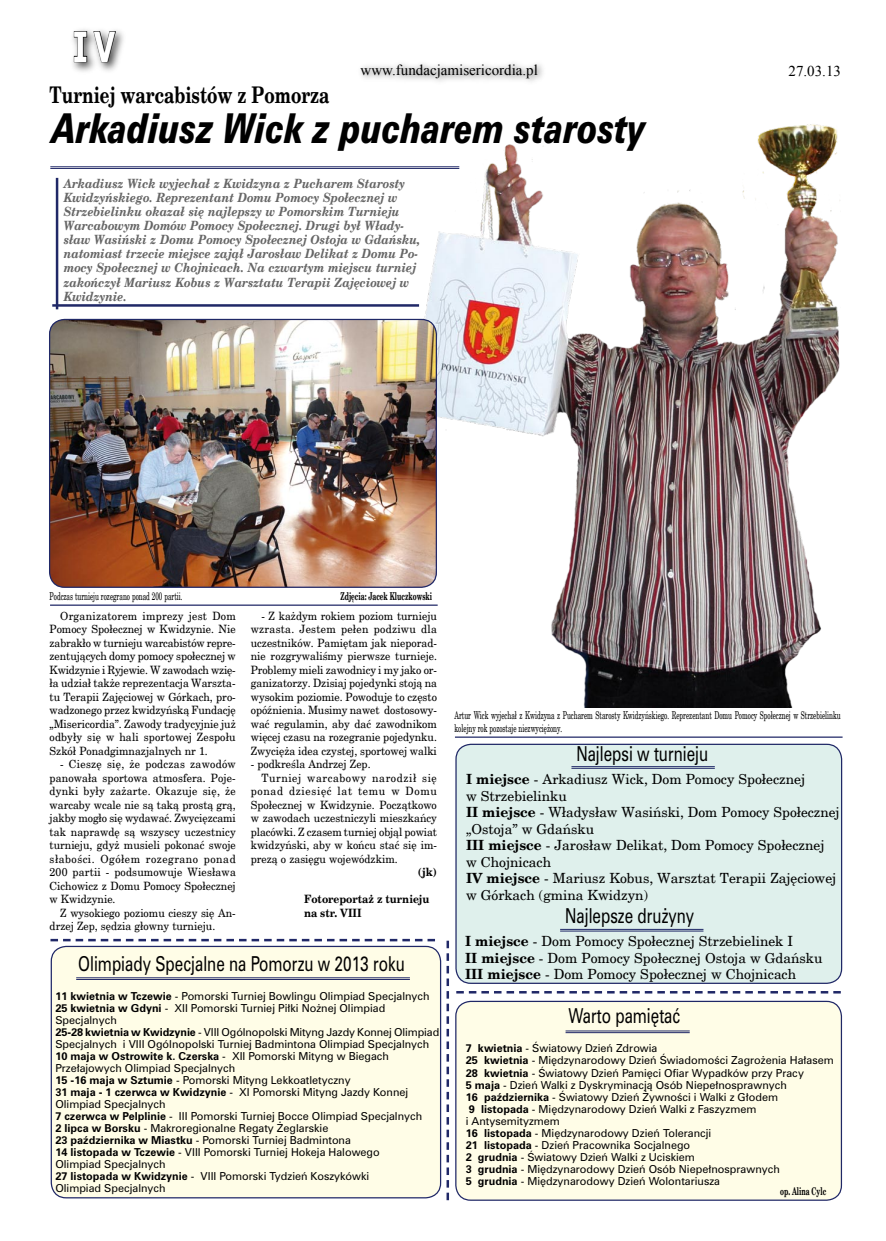
<style>
.page{position:relative;width:886px;height:1241px;background:#fff}
.page>*{position:absolute;margin:0;border:0;box-sizing:border-box;transform-origin:0 0}
.t1{font:italic 37.5px "Zurich Blk PL";color:#000;scale:.75 1}
.t2{font:700 30px "Verdana";color:#fff;scale:.7 1}
.t3{font:700 22.5px "New Brunswick";color:#000;scale:.75 1}
.t4{font:18.75px "Zurich PL";color:#000;scale:.75 1}
.t5{font:15px "Times New Roman";color:#000}
.t6{font:13.75px/16.5px "New Brunswick";color:#000}
.t7{font:italic 700 12.5px/14.1px "New Brunswick";color:#666;scale:.9 1}
.t8{font:11.25px/13.5px "New Brunswick";color:#000;text-align:justify;scale:.94 1}
.t9{font:700 11.25px/13.5px "New Brunswick";color:#000;scale:.91 1}
.t10{font:11.25px "New Brunswick";letter-spacing:.055em;color:#000;scale:.94 1}
.t11{font:11.25px "New Brunswick";letter-spacing:.06em;color:#000;scale:.94 1}
.t12{font:700 11.25px "New Brunswick";color:#000;scale:.94 1}
.t13{font:10.62px/12.9px "New Brunswick";color:#000;scale:.6 1}
.t14{font:700 10.62px "New Brunswick";color:#000;scale:.6 1}
.t15{font:10px/12px "Zurich PL";color:#000}
.s1{font-size:41.25px}
.s2{font-weight:700}
</style>
<div class="page">
<div style="left:456px;top:744px;width:385px;height:239px;background:#dff0ec;border-radius:15px"></div>
<div style="left:455px;top:743px;width:387px;height:240px;border:1px solid #202867;border-radius:15px"></div>
<div style="left:68px;top:25px;width:60px;height:50px;background:#000;opacity:.75"></div>
<svg style="left:68px;top:31px;width:60px;height:31px"></svg>
<div style="left:356px;top:59px;width:190px;height:27px;background:#000;opacity:.75"></div>
<hr style="left:52px;top:304px;width:367px;height:2px;background:#202867">
<hr style="left:56px;top:178px;width:2px;height:131px;background:#202867">
<hr style="left:50px;top:166px;width:409px;height:1px;background:#202867">
<hr style="left:50px;top:168px;width:409px;height:1px;background:#202867">
<img style="left:410px;top:124px;width:430px;height:583px">
<div style="left:456px;top:1001px;width:385px;height:198px;background:#fffde7;border-radius:15px"></div>
<div style="left:455px;top:1000px;width:387px;height:200px;border:1px solid #202867;border-radius:15px"></div>
<hr style="left:565px;top:1030px;width:125px;height:1px;background:#202867">
<hr style="left:565px;top:1032px;width:125px;height:1px;background:#202867">
<svg style="left:456px;top:991px;width:385px;height:2px"></svg>
<div style="left:51px;top:946px;width:390px;height:251px;background:#fffde7;border-radius:15px"></div>
<div style="left:51px;top:945px;width:390px;height:253px;border:1px solid #202867;border-radius:15px"></div>
<hr style="left:76px;top:977px;width:334px;height:1px;background:#202867">
<hr style="left:76px;top:978px;width:334px;height:1px;background:#202867">
<img style="left:50px;top:319px;width:386px;height:268px;border-radius:15px">
<div style="left:49px;top:319px;width:388px;height:268px;border:1px solid #202867;border-radius:15px"></div>
<svg style="left:50px;top:938px;width:385px;height:3px"></svg>
<svg style="left:446px;top:940px;width:3px;height:259px"></svg>
<hr style="left:455px;top:736px;width:387px;height:1px;background:#202867">
<hr style="left:50px;top:604px;width:388px;height:1px;background:#202867">
<hr style="left:571px;top:766px;width:144px;height:1px;background:#202867">
<hr style="left:571px;top:767px;width:144px;height:1px;background:#202867">
<hr style="left:560px;top:928px;width:143px;height:1px;background:#202867">
<hr style="left:560px;top:930px;width:143px;height:1px;background:#202867">
<h2 class="t2" style="left:48px;top:31px;width:98px">str. <span class="s1">I V</span></h2>
<h3 class="t5" style="left:361px;top:59px;width:179px">www.fundacjamisericordia.pl</h3>
<h3 class="t5" style="left:788px;top:61px;width:54px">27.03.13</h3>
<h3 class="t3" style="left:50px;top:81px;width:375px">Turniej warcabistów z Pomorza</h3>
<h1 class="t1" style="left:52px;top:104px;width:793px">Arkadiusz Wick z pucharem starosty</h1>
<p class="t7" style="left:64px;top:176px;width:398px">Arkadiusz Wick wyjechał z Kwidzyna z Pucharem Starosty Kwidzyńskiego. Reprezentant Domu Pomocy Społecznej w Strzebielinku okazał się najlepszy w Pomorskim Turnieju Warcabowym Domów Pomocy Społecznej. Drugi był Włady&shy;sław Wasiński z Domu Pomocy Społecznej Ostoja w Gdańsku, natomiast trzecie miejsce zajął Jarosław Delikat z Domu Po&shy;mocy Społecznej w Chojnicach. Na czwartym miejscu turniej zakończył Mariusz Kobus z Warsztatu Terapii Zajęciowej w Kwidzynie.</p>
<p class="t13" style="left:50px;top:589px;width:223px">Podczas turnieju rozegrano ponad 200 partii.</p>
<p class="t14" style="left:340px;top:589px;width:154px">Zdjęcia: Jacek Kluczkowski</p>
<p class="t8" style="left:50px;top:608px;width:200px;text-indent:11px">Organizatorem imprezy jest Dom Pomocy Społecznej w Kwidzynie. Nie zabrakło w turnieju warcabistów repre&shy;zentujących domy pomocy społecznej w Kwidzynie i Ryjewie. W zawodach wzię&shy;ła udział także reprezentacja Warszta&shy;tu Terapii Zajęciowej w Górkach, pro&shy;wadzonego przez kwidzyńską Fundację „Misericordia”. Zawody tradycyjnie już odbyły się w hali sportowej Zespołu Szkół Ponadgimnazjalnych nr 1.</p>
<p class="t8" style="left:50px;top:757px;width:200px;text-indent:11px">- Cieszę się, że podczas zawodów panowała sportowa atmosfera. Poje&shy;dynki były zażarte. Okazuje się, że warcaby wcale nie są taką prostą grą, jakby mogło się wydawać. Zwycięzcami tak naprawdę są wszyscy uczestnicy turnieju, gdyż musieli pokonać swoje słabości. Ogółem rozegrano ponad 200 partii - podsumowuje Wiesława Cichowicz z Domu Pomocy Społecznej w Kwidzynie.</p>
<p class="t8" style="left:50px;top:905px;width:200px;text-indent:11px">Z wysokiego poziomu cieszy się An&shy;drzej Zep, sędzia głowny turnieju.</p>
<p class="t8" style="left:251px;top:608px;width:200px;text-indent:11px">- Z każdym rokiem poziom turnieju wzrasta. Jestem pełen podziwu dla uczestników. Pamiętam jak nieporad&shy;nie rozgrywaliśmy pierwsze turnieje.<br>Problemy mieli zawodnicy i my jako or&shy;ganizatorzy. Dzisiaj pojedynki stoją na wysokim poziomie. Powoduje to często opóźnienia. Musimy nawet dostosowy&shy;wać regulamin, aby dać zawodnikom więcej czasu na rozegranie pojedynku.<br>Zwycięża idea czystej, sportowej walki</p>
<p class="t8" style="left:251px;top:757px;width:129px">- podkreśla Andrzej Zep.</p>
<p class="t10" style="left:261px;top:770px;width:188px">Turniej warcabowy narodził się</p>
<p class="t11" style="left:251px;top:784px;width:200px">ponad dziesięć lat temu w Domu</p>
<p class="t8" style="left:251px;top:797px;width:200px">Społecznej w Kwidzynie. Początkowo</p>
<p class="t8" style="left:251px;top:811px;width:200px">w zawodach uczestniczyli mieszkańcy</p>
<p class="t8" style="left:251px;top:824px;width:200px">placówki. Z czasem turniej objąl powiat</p>
<p class="t8" style="left:251px;top:838px;width:200px">kwidzyński, aby w końcu stać się im-</p>
<p class="t8" style="left:251px;top:851px;width:158px">prezą o zasięgu wojewódzkim.</p>
<p class="t12" style="left:418px;top:865px;width:22px">(jk)</p>
<p class="t9" style="left:304px;top:892px;width:140px">Fotoreportaż z turnieju na str. VIII</p>
<h3 class="t4" style="left:78px;top:951px;width:437px">Olimpiady Specjalne na Pomorzu w 2013 roku</h3>
<p class="t15" style="left:55px;top:989px;width:385px"><span class="s2">11 kwietnia w Tczewie</span> - Pomorski Turniej Bowlingu Olimpiad Specjalnych <span class="s2">25 kwietnia w Gdyni</span> - XII Pomorski Turniej Piłki Nożnej Olimpiad Specjalnych<br><span class="s2">25-28 kwietnia w Kwidzynie</span> - VIII Ogólnopolski Mityng Jazdy Konnej Olimpiad Specjalnych i VIII Ogólnopolski Turniej Badmintona Olimpiad Specjalnych <span class="s2">10 maja w Ostrowite k. Czerska</span> - XII Pomorski Mityng w Biegach Przełajowych Olimpiad Specjalnych<br><span class="s2">15 -16 maja w Sztumie</span> - Pomorski Mityng Lekkoatletyczny<br><span class="s2">31 maja - 1 czerwca w Kwidzynie</span> - XI Pomorski Mityng Jazdy Konnej Olimpiad Specjalnych<br><span class="s2">7 czerwca w Pelplinie</span> - III Pomorski Turniej Bocce Olimpiad Specjalnych<br><span class="s2">2 lipca w Borsku</span> - Makroregionalne Regaty Żeglarskie<br><span class="s2">23 października w Miastku</span> - Pomorski Turniej Badmintona<br><span class="s2">14 listopada w Tczewie</span> - VIII Pomorski Turniej Hokeja Halowego<br>Olimpiad Specjalnych<br><span class="s2">27 listopada w Kwidzynie</span> - VIII Pomorski Tydzień Koszykówki<br>Olimpiad Specjalnych</p>
<p class="t13" style="left:454px;top:708px;width:645px">Artur Wick wyjechał z Kwidzyna z Pucharem Starosty Kwidzyńskiego. Reprezentant Domu Pomocy Społecznej w Strzebielinku kolejny rok pozostaje niezwyciężony.</p>
<h3 class="t4" style="left:576px;top:741px;width:177px">Najlepsi w turnieju</h3>
<p class="t6" style="left:466px;top:770px;width:375px"><span class="s2">I miejsce</span> - Arkadiusz Wick, Dom Pomocy Społecznej<br>w Strzebielinku<br><span class="s2">II miejsce</span> - Władysław Wasiński, Dom Pomocy Społecznej „Ostoja” w Gdańsku<br><span class="s2">III miejsce</span> - Jarosław Delikat, Dom Pomocy Społecznej<br>w Chojnicach<br><span class="s2">IV miejsce</span> - Mariusz Kobus, Warsztat Terapii Zajęciowej w Górkach (gmina Kwidzyn)</p>
<h3 class="t4" style="left:565px;top:902px;width:174px">Najlepsze drużyny</h3>
<h3 class="t6" style="left:465px;top:932px;width:359px"><span class="s2">I miejsce</span> - Dom Pomocy Społecznej Strzebielinek I<br><span class="s2">II miejsce</span> - Dom Pomocy Społecznej Ostoja w Gdańsku<br><span class="s2">III miejsce</span> - Dom Pomocy Społecznej w Chojnicach</h3>
<h3 class="t4" style="left:569px;top:1003px;width:151px">Warto pamiętać</h3>
<p class="t15" style="left:466px;top:1042px;width:193px"><span class="s2">7 kwietnia</span> - Światowy Dzień Zdrowia</p>
<p class="t15" style="left:466px;top:1054px;width:369px"><span class="s2">25 kwietnia</span> - Międzynarodowy Dzień Świadomości Zagrożenia Hałasem</p>
<p class="t15" style="left:466px;top:1066px;width:340px"><span class="s2">28 kwietnia</span> - Światowy Dzień Pamięci Ofiar Wypadków przy Pracy</p>
<p class="t15" style="left:466px;top:1078px;width:323px"><span class="s2">5 maja</span> - Dzień Walki z Dyskryminacją Osób Niepełnosprawnych</p>
<p class="t15" style="left:466px;top:1090px;width:314px"><span class="s2">16 października</span> - Światowy Dzień Żywności i Walki z Głodem</p>
<p class="t15" style="left:469px;top:1102px;width:289px"><span class="s2">9 listopada</span> - Międzynarodowy Dzień Walki z Faszyzmem</p>
<p class="t15" style="left:466px;top:1114px;width:96px">i Antysemityzmem</p>
<p class="t15" style="left:466px;top:1126px;width:247px"><span class="s2">16 listopada</span> - Międzynarodowy Dzień Tolerancji</p>
<p class="t15" style="left:466px;top:1138px;width:226px"><span class="s2">21 listopada</span> - Dzień Pracownika Socjalnego</p>
<p class="t15" style="left:466px;top:1150px;width:231px"><span class="s2">2 grudnia</span> - Światowy Dzień Walki z Uciskiem</p>
<p class="t15" style="left:466px;top:1162px;width:316px"><span class="s2">3 grudnia</span> - Międzynarodowy Dzień Osób Niepełnosprawnych</p>
<p class="t15" style="left:466px;top:1174px;width:256px"><span class="s2">5 grudnia</span> - Międzynarodowy Dzień Wolontariusza</p>
<p class="t14" style="left:780px;top:1184px;width:78px">op. Alina Cylc</p>
</div>
